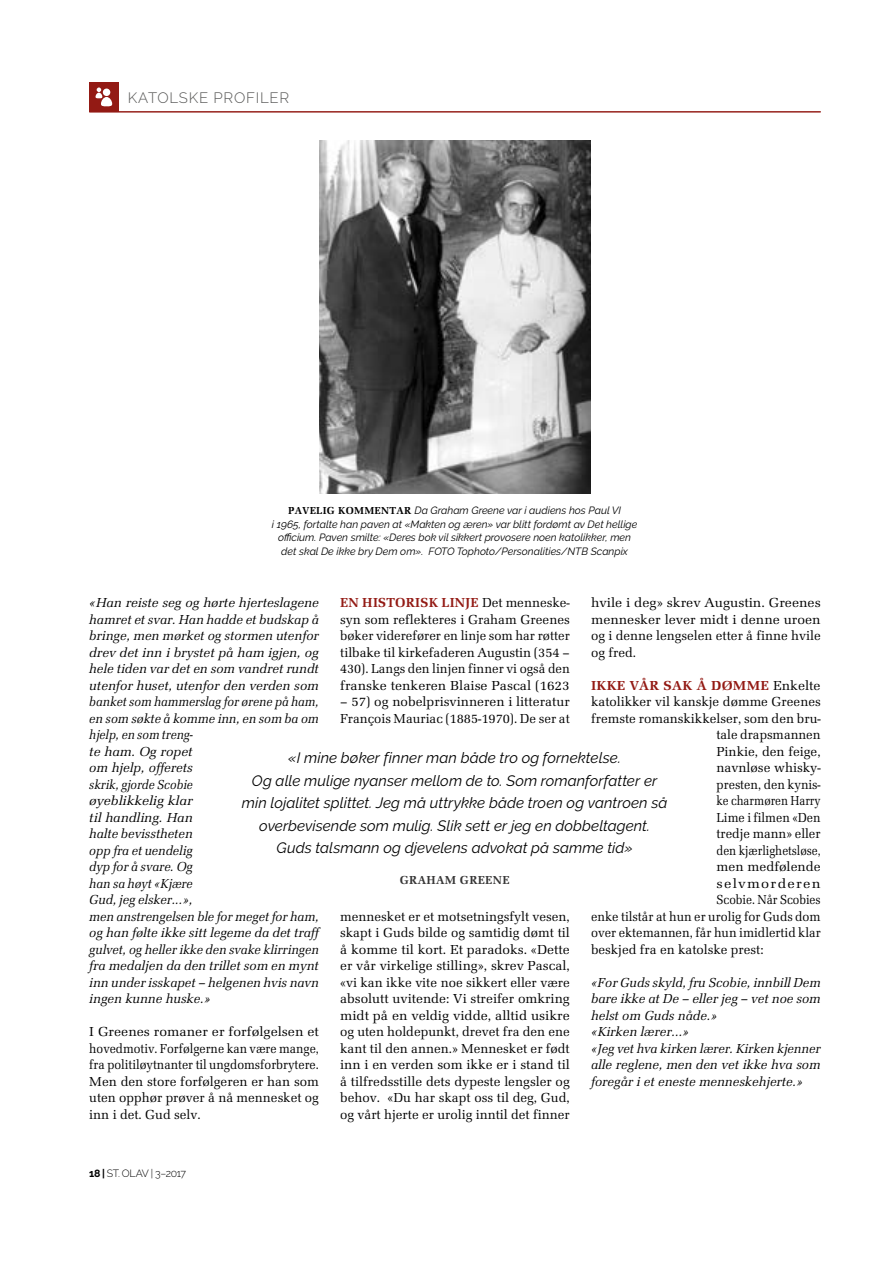
<style>
.page{position:relative;width:893px;height:1263px;background:#fff}
.page>*{position:absolute;margin:0;border:0;box-sizing:border-box;transform-origin:0 0}
.t1{font:italic 15px/22.5px "Raleway";letter-spacing:.005em;color:#000;text-align:center}
.t2{font:300 15px "Raleway";letter-spacing:.05em;color:#575756}
.t3{font:13.5px/16.5px "URW Latino TCAT";color:#000;text-align:justify}
.t4{font:italic 13.5px/16.5px "URW Latino TCAT";color:#000}
.t5{font:13.5px/16.5px "URW Latino TCAT";color:#000;text-align:justify;scale:1.06 1}
.t6{font:13.5px "URW Latino TCAT";color:#000;scale:.96 1}
.t7{font:13.5px "URW Latino TCAT";color:#000;scale:.95 1}
.t8{font:700 13.5px "URW Latino TCAT";letter-spacing:.02em;color:#931a14;scale:1.05 1}
.t9{font:13.5px "URW Latino TCAT";color:#000;scale:.88 1}
.t10{font:13.5px "URW Latino TCAT";color:#000;scale:.94 1}
.t11{font:13.5px "URW Latino TCAT";color:#000;scale:.89 1}
.t12{font:13.5px "URW Latino TCAT";color:#000;scale:.87 1}
.t13{font:13.5px "URW Latino TCAT";color:#000;scale:.93 1}
.t14{font:13.5px "URW Latino TCAT";letter-spacing:.085em;color:#000;scale:1.1 1}
.t15{font:700 12px "URW Latino TCAT";letter-spacing:.03em;color:#373636}
.t16{font:italic 10.5px/13.5px "Raleway";color:#000;text-align:center}
.t17{font:300 10.5px "Raleway";letter-spacing:-.03em;color:#000}
.s1{font-family:"URW Latino TCAT";font-weight:700;font-style:normal}
.s2{font-weight:700;color:#931a14}
.s3{font-weight:400;color:#000}
.s4{font-weight:700}
</style>
<div class="page">
<div style="left:89px;top:82px;width:30px;height:30px;background:#931a14"></div>
<svg style="left:96px;top:87px;width:16px;height:20px"></svg>
<hr style="left:89px;top:112px;width:732px;height:1px;background:#931a14">
<img style="left:320px;top:140px;width:270px;height:354px">
<p class="t2" style="left:128px;top:89px;width:163px">KATOLSKE PROFILER</p>
<p class="t16" style="left:272px;top:504px;width:367px"><span class="s1">PAVELIG KOMMENTAR</span> Da Graham Greene var i audiens hos Paul VI<br>i 1965, fortalte han paven at «Makten og æren» var blitt fordømt av Det hellige officium. Paven smilte: «Deres bok vil sikkert provosere noen katolikker, men det skal De ikke bry Dem om». FOTO Tophoto/Personalities/NTB Scanpix</p>
<p class="t3" style="left:340px;top:594px;width:231px"><span class="s2">EN HISTORISK LINJE</span> Det menneske&shy;syn som reflekteres i Graham Greenes bøker viderefører en linje som har røtter tilbake til kirkefaderen Augustin (354 – 430). Langs den linjen finner vi også den franske tenkeren Blaise Pascal (1623</p>
<p class="t3" style="left:340px;top:693px;width:231px">– 57) og nobelprisvinneren i litteratur<br>François Mauriac (1885-1970). De ser at</p>
<p class="t5" style="left:591px;top:594px;width:218px">hvile i deg» skrev Augustin. Greenes mennesker lever midt i denne uroen og i denne lengselen etter å finne hvile og fred.</p>
<p class="t8" style="left:591px;top:677px;width:220px">IKKE VÅR SAK Å DØMME <span class="s3">Enkelte</span></p>
<p class="t3" style="left:591px;top:693px;width:231px">katolikker vil kanskje dømme Greenes</p>
<p class="t3" style="left:591px;top:710px;width:231px">fremste romanskikkelser, som den bru-</p>
<p class="t3" style="left:716px;top:726px;width:106px">tale drapsmannen</p>
<p class="t3" style="left:716px;top:743px;width:106px">Pinkie, den feige,</p>
<p class="t3" style="left:716px;top:759px;width:106px">navnløse whisky-</p>
<p class="t10" style="left:716px;top:776px;width:112px">presten, den kynis-</p>
<p class="t12" style="left:716px;top:792px;width:121px">ke charmøren Harry</p>
<p class="t13" style="left:716px;top:809px;width:113px">Lime i filmen «Den</p>
<p class="t3" style="left:716px;top:825px;width:106px">tredje mann» eller</p>
<p class="t9" style="left:716px;top:842px;width:120px">den kjærlighetsløse,</p>
<p class="t3" style="left:716px;top:858px;width:106px">men medfølende</p>
<p class="t14" style="left:716px;top:875px;width:96px">selvmorderen</p>
<p class="t11" style="left:716px;top:891px;width:119px">Scobie. Når Scobies</p>
<p class="t7" style="left:591px;top:908px;width:243px">enke tilstår at hun er urolig for Guds dom</p>
<p class="t6" style="left:591px;top:924px;width:241px">over ektemannen, får hun imidlertid klar</p>
<p class="t3" style="left:591px;top:941px;width:174px">beskjed fra en katolske prest:</p>
<p class="t4" style="left:591px;top:974px;width:231px">«For Guds skyld, fru Scobie, innbill Dem bare ikke at De – eller jeg – vet noe som helst om Guds nåde.»<br>«Kirken lærer...»<br>«Jeg vet hva kirken lærer. Kirken kjenner alle reglene, men den vet ikke hva som foregår i et eneste menneskehjerte.»</p>
<p class="t4" style="left:89px;top:594px;width:231px">«Han reiste seg og hørte hjerteslagene hamret et svar. Han hadde et budskap å bringe, men mørket og stormen utenfor drev det inn i brystet på ham igjen, og hele tiden var det en som vandret rundt utenfor huset, utenfor den verden som banket som hammerslag for ørene på ham, en som søkte å komme inn, en som ba om hjelp, en som treng-<br>te ham. Og ropet<br>om hjelp, offerets<br>skrik, gjorde Scobie<br>øyeblikkelig klar<br>til handling. Han<br>halte bevisstheten<br>opp fra et uendelig<br>dyp for å svare. Og<br>han sa høyt «Kjære<br>Gud, jeg elsker...»,<br>men anstrengelsen ble for meget for ham, og han følte ikke sitt legeme da det traff gulvet, og heller ikke den svake klirringen fra medaljen da den trillet som en mynt inn under isskapet – helgenen hvis navn ingen kunne huske.»</p>
<p class="t5" style="left:89px;top:1023px;width:218px">I Greenes romaner er forfølgelsen et hovedmotiv. Forfølgerne kan være mange, fra politiløytnanter til ungdomsforbrytere.<br>Men den store forfølgeren er han som uten opphør prøver å nå mennesket og inn i det. Gud selv.</p>
<p class="t1" style="left:242px;top:746px;width:427px">«I mine bøker finner man både tro og fornektelse.<br>Og alle mulige nyanser mellom de to. Som romanforfatter er min lojalitet splittet. Jeg må uttrykke både troen og vantroen så overbevisende som mulig. Slik sett er jeg en dobbeltagent.<br>Guds talsmann og djevelens advokat på samme tid»</p>
<p class="t15" style="left:400px;top:872px;width:111px">GRAHAM GREENE</p>
<p class="t3" style="left:340px;top:908px;width:231px">mennesket er et motsetningsfylt vesen, skapt i Guds bilde og samtidig dømt til å komme til kort. Et paradoks. «Dette er vår virkelige stilling», skrev Pascal, «vi kan ikke vite noe sikkert eller være absolutt uvitende: Vi streifer omkring midt på en veldig vidde, alltid usikre og uten holdepunkt, drevet fra den ene kant til den annen.» Mennesket er født inn i en verden som ikke er i stand til å tilfredsstille dets dypeste lengsler og behov. «Du har skapt oss til deg, Gud, og vårt hjerte er urolig inntil det finner</p>
<p class="t17" style="left:89px;top:1167px;width:98px"><span class="s4">18 |</span> ST. OLAV | 3–2017</p>
</div>
